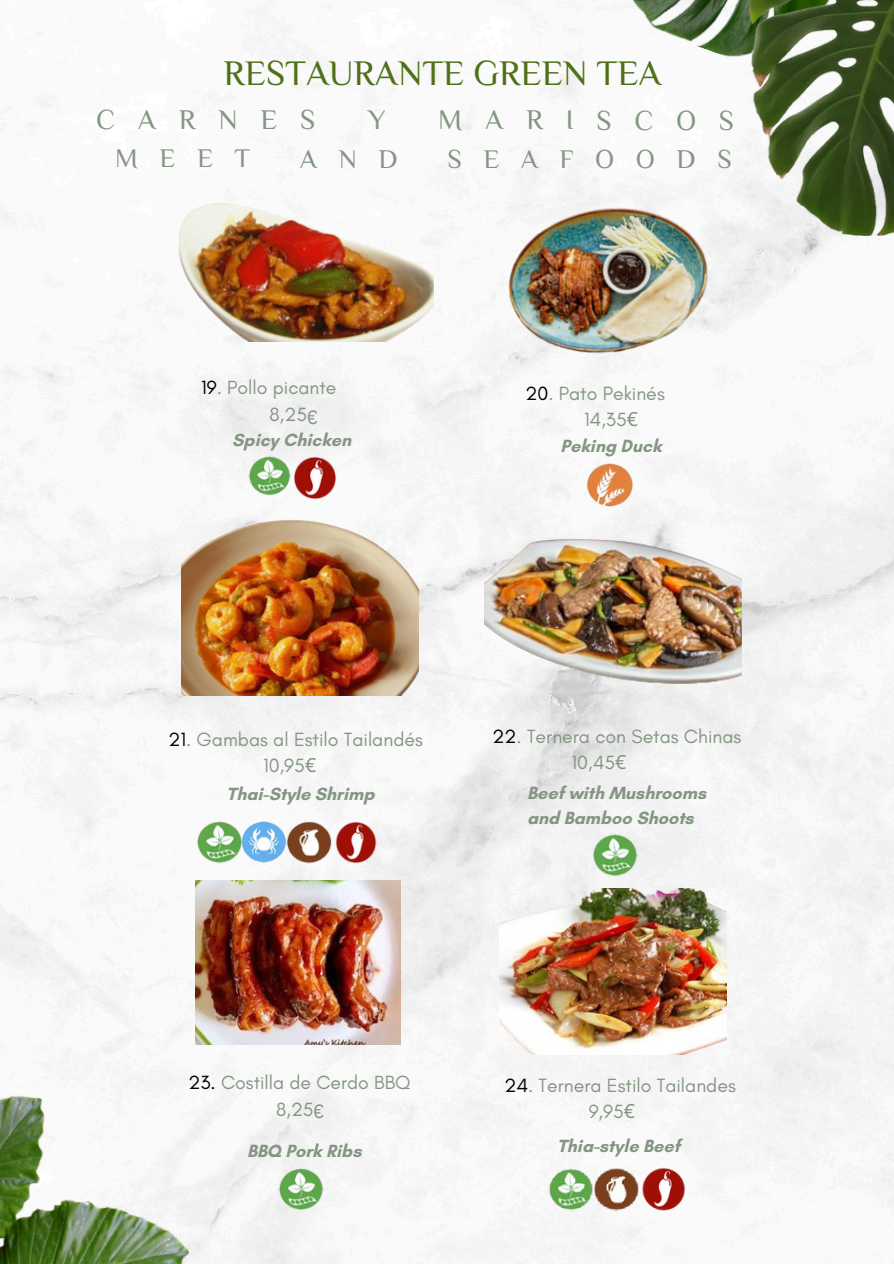
<style>
.page{position:relative;width:894px;height:1264px;background:#fff}
.page>*{position:absolute;margin:0;border:0;box-sizing:border-box;transform-origin:0 0}
.t1{font:35.85px "ZCOOL Xiao Wei";color:#4e7118}
.t2{font:28.35px "ZCOOL Xiao Wei";letter-spacing:.8em;color:#849682}
.t3{font:26.85px "ZCOOL Xiao Wei";letter-spacing:.8em;color:#849682}
.t4{font:19.5px "Glacial Indifference";color:#849682}
.t5{font:19.5px "IBM Plex Sans Cond";color:#849682}
.t6{font:700 18px/24.8px "Glacial Indifference";color:#849682}
.s1{color:#000}
.s2{font-family:"Noto Sans"}
</style>
<div class="page">
<img style="left:0;top:0;width:893px;height:1263px">
<img style="left:0;top:1069px;width:96px;height:99px">
<img style="left:0;top:1168px;width:192px;height:95px">
<img style="left:606px;top:0;width:143px;height:95px">
<img style="left:749px;top:0;width:144px;height:235px">
<img style="left:484px;top:523px;width:257px;height:185px">
<img style="left:499px;top:888px;width:227px;height:166px">
<img style="left:175px;top:200px;width:258px;height:142px">
<img style="left:181px;top:512px;width:237px;height:183px">
<img style="left:196px;top:880px;width:204px;height:164px">
<img style="left:454px;top:129px;width:310px;height:309px">
<img style="left:582px;top:462px;width:50px;height:44px">
<img style="left:247px;top:455px;width:45px;height:43px">
<img style="left:292px;top:455px;width:45px;height:45px">
<img style="left:277px;top:1167px;width:48px;height:46px">
<img style="left:196px;top:820px;width:48px;height:46px">
<img style="left:237px;top:821px;width:48px;height:42px">
<img style="left:334px;top:821px;width:44px;height:43px">
<img style="left:285px;top:819px;width:49px;height:47px">
<img style="left:591px;top:833px;width:48px;height:46px">
<img style="left:547px;top:1165px;width:139px;height:48px">
<p class="t1" style="left:223px;top:53px;width:439px">RESTAURANTE GREEN TEA</p>
<p class="t2" style="left:96px;top:104px;width:220px">CARNES</p>
<p class="t2" style="left:438px;top:104px;width:106px">MAR</p>
<p class="t2" style="left:596px;top:105px;width:139px">SCOS</p>
<h3 class="t3" style="left:115px;top:144px;width:136px">MEET</h3>
<p class="t2" style="left:367px;top:104px;width:19px">Y</p>
<p class="t3" style="left:300px;top:144px;width:99px">AND</p>
<p class="t2" style="left:565px;top:104px;width:10px">I</p>
<h3 class="t3" style="left:447px;top:144px;width:285px">SEAFOODS</h3>
<p class="t4" style="left:201px;top:375px;width:137px"><span class="s1">19</span>. Pollo picante</p>
<p class="t4" style="left:269px;top:402px;width:39px">8,25</p>
<h3 class="t5" style="left:307px;top:403px;width:12px">€</h3>
<p class="t6" style="left:232px;top:427px;width:120px">Spicy Chicken</p>
<p class="t4" style="left:525px;top:381px;width:141px"><span class="s1">20</span>. Pato Pekinés</p>
<p class="t4" style="left:584px;top:408px;width:55px">14,35<span class="s2">€</span></p>
<p class="t6" style="left:560px;top:433px;width:103px">Peking Duck</p>
<p class="t4" style="left:168px;top:727px;width:256px"><span class="s1">21</span>. Gambas al Estilo Tailandés</p>
<p class="t4" style="left:263px;top:754px;width:54px">10,95<span class="s2">€</span></p>
<p class="t4" style="left:492px;top:724px;width:250px"><span class="s1">22</span>. Ternera con Setas Chinas</p>
<p class="t4" style="left:571px;top:751px;width:56px">10,45<span class="s2">€</span></p>
<p class="t6" style="left:226px;top:781px;width:149px">Thai-Style Shrimp</p>
<p class="t6" style="left:527px;top:780px;width:180px">Beef with Mushrooms and Bamboo Shoots</p>
<h3 class="t4" style="left:188px;top:1070px;width:223px"><span class="s1">23.</span> Costilla de Cerdo BBQ</h3>
<p class="t4" style="left:276px;top:1097px;width:39px">8,25</p>
<p class="t4" style="left:504px;top:1073px;width:233px"><span class="s1">24</span>. Ternera Estilo Tailandes</p>
<p class="t4" style="left:588px;top:1099px;width:48px">9,95<span class="s2">€</span></p>
<p class="t5" style="left:313px;top:1097px;width:12px">€</p>
<p class="t6" style="left:247px;top:1138px;width:116px">BBQ Pork Ribs</p>
<p class="t6" style="left:557px;top:1133px;width:125px">Thia-style Beef</p>
</div>
